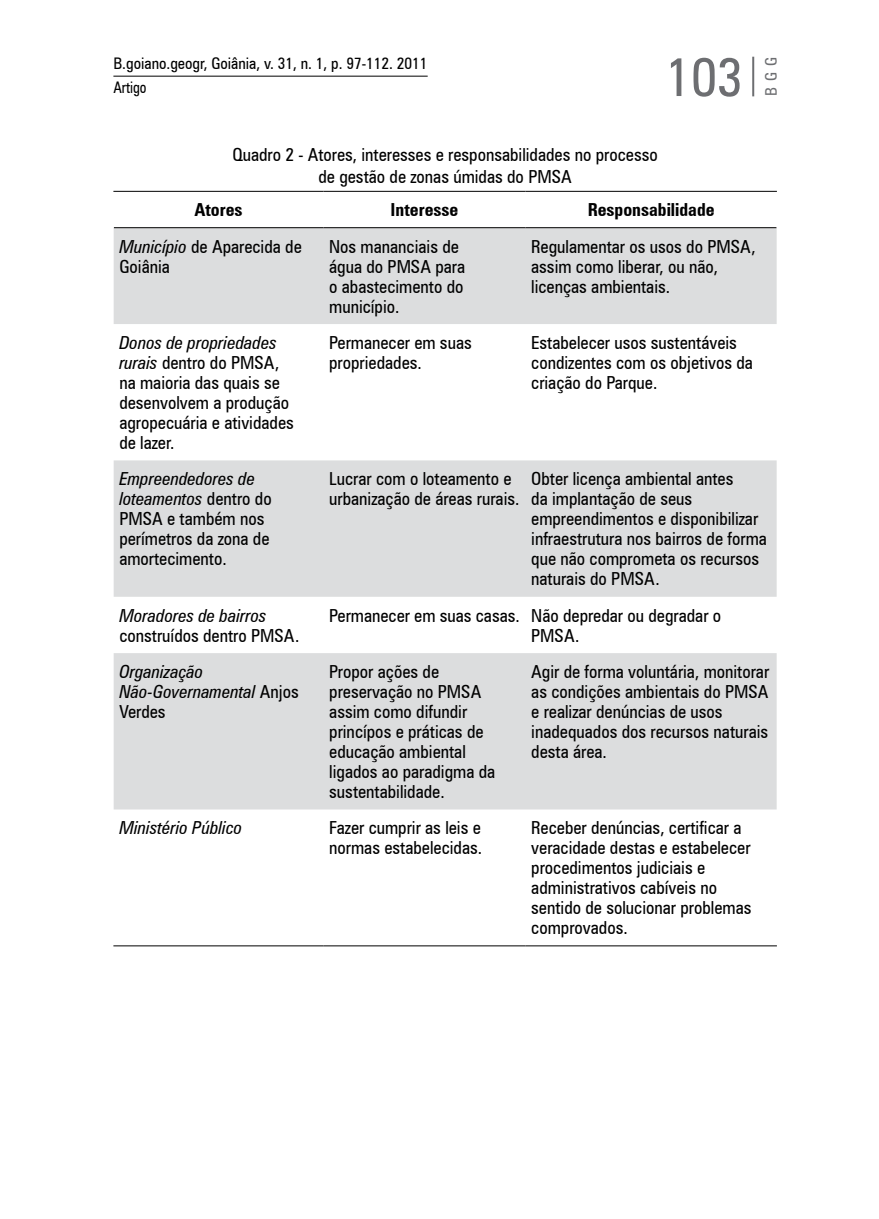
<style>
.page{position:relative;width:879px;height:1219px;background:#fff}
.page>*{position:absolute;margin:0;border:0;box-sizing:border-box;transform-origin:0 0}
.t1{font:condensed 54px "Zurich BT";color:#6d6e71}
.t2{font:condensed 18px/20px "Zurich BT";color:#000}
.t3{font:italic condensed 18px/20px "Zurich BT";color:#000}
.t4{font:700 condensed 18px "Zurich BT";color:#000}
.t5{font:condensed 16px/24px "Zurich BT";color:#000}
.t6{font:condensed 16px "Zurich BT";color:#6d6e71}
.s1{font-style:italic}
.s2{font-style:normal}
</style>
<div class="page">
<hr style="left:113px;top:76px;width:315px;height:1px;background:#000">
<hr style="left:752px;top:57px;width:2px;height:39px;background:#6d6e71">
<svg style="left:114px;top:228px;width:662px;height:581px;fill:#dcddde"></svg>
<hr style="left:113px;top:945px;width:210px;height:1px;background:#000">
<hr style="left:323px;top:945px;width:202px;height:1px;background:#000">
<hr style="left:525px;top:945px;width:252px;height:1px;background:#000">
<hr style="left:113px;top:191px;width:210px;height:1px;background:#000">
<hr style="left:323px;top:191px;width:202px;height:1px;background:#000">
<hr style="left:525px;top:191px;width:252px;height:1px;background:#000">
<hr style="left:114px;top:227px;width:209px;height:1px;background:#000">
<hr style="left:323px;top:227px;width:202px;height:1px;background:#000">
<hr style="left:525px;top:227px;width:251px;height:1px;background:#000">
<p class="t5" style="left:113px;top:51px;width:316px">B.goiano.geogr, Goiânia, v. 31, n. 1, p. 97-112. 2011<br>Artigo</p>
<p class="t6" style="left:761px;top:96px;width:41px;rotate:-90deg">BGG</p>
<h1 class="t1" style="left:665px;top:44px;width:79px">103</h1>
<p class="t2" style="left:232px;top:144px;width:427px;line-height:22px;text-align:center">Quadro 2 - Atores, interesses e responsabilidades no processo de gestão de zonas úmidas do PMSA</p>
<p class="t4" style="left:194px;top:199px;width:50px">Atores</p>
<p class="t4" style="left:391px;top:199px;width:69px">Interesse</p>
<p class="t4" style="left:588px;top:199px;width:128px">Responsabilidade</p>
<p class="t2" style="left:119px;top:236px;width:184px"><span class="s1">Município</span> de Aparecida de<br>Goiânia</p>
<p class="t2" style="left:329px;top:236px;width:138px">Nos mananciais de água do PMSA para o abastecimento do município.</p>
<p class="t2" style="left:531px;top:236px;width:226px">Regulamentar os usos do PMSA, assim como liberar, ou não, licenças ambientais.</p>
<p class="t2" style="left:119px;top:333px;width:176px"><span class="s1">Donos de propriedades rurais</span> dentro do PMSA, na maioria das quais se desenvolvem a produção agropecuária e atividades de lazer.</p>
<p class="t2" style="left:329px;top:332px;width:144px">Permanecer em suas propriedades.</p>
<p class="t2" style="left:531px;top:332px;width:223px">Estabelecer usos sustentáveis condizentes com os objetivos da criação do Parque.</p>
<p class="t2" style="left:119px;top:469px;width:154px"><span class="s1">Empreendedores de loteamentos</span> dentro do<br>PMSA e também nos perímetros da zona de amortecimento.</p>
<p class="t2" style="left:329px;top:469px;width:192px">Lucrar com o loteamento e urbanização de áreas rurais.</p>
<p class="t2" style="left:531px;top:469px;width:237px">Obter licença ambiental antes<br>da implantação de seus empreendimentos e disponibilizar infraestrutura nos bairros de forma que não comprometa os recursos naturais do PMSA.</p>
<p class="t3" style="left:119px;top:605px;width:149px">Moradores de bairros</p>
<p class="t2" style="left:119px;top:625px;width:182px">construídos dentro PMSA.</p>
<p class="t2" style="left:531px;top:605px;width:191px;text-indent:-202px">Permanecer em suas casas. Não depredar ou degradar o<br>PMSA.</p>
<p class="t3" style="left:119px;top:662px;width:181px">Organização<br>Não-Governamental <span class="s2">Anjos<br>Verdes</span></p>
<p class="t2" style="left:329px;top:662px;width:168px">Propor ações de preservação no PMSA assim como difundir princípos e práticas de educação ambiental ligados ao paradigma da sustentabilidade.</p>
<p class="t2" style="left:531px;top:662px;width:239px">Agir de forma voluntária, monitorar as condições ambientais do PMSA e realizar denúncias de usos inadequados dos recursos naturais desta área.</p>
<p class="t3" style="left:119px;top:818px;width:124px">Ministério Público</p>
<p class="t2" style="left:329px;top:818px;width:154px">Fazer cumprir as leis e normas estabelecidas.</p>
<p class="t2" style="left:531px;top:818px;width:222px">Receber denúncias, certificar a veracidade destas e estabelecer procedimentos judiciais e administrativos cabíveis no sentido de solucionar problemas comprovados.</p>
</div>
